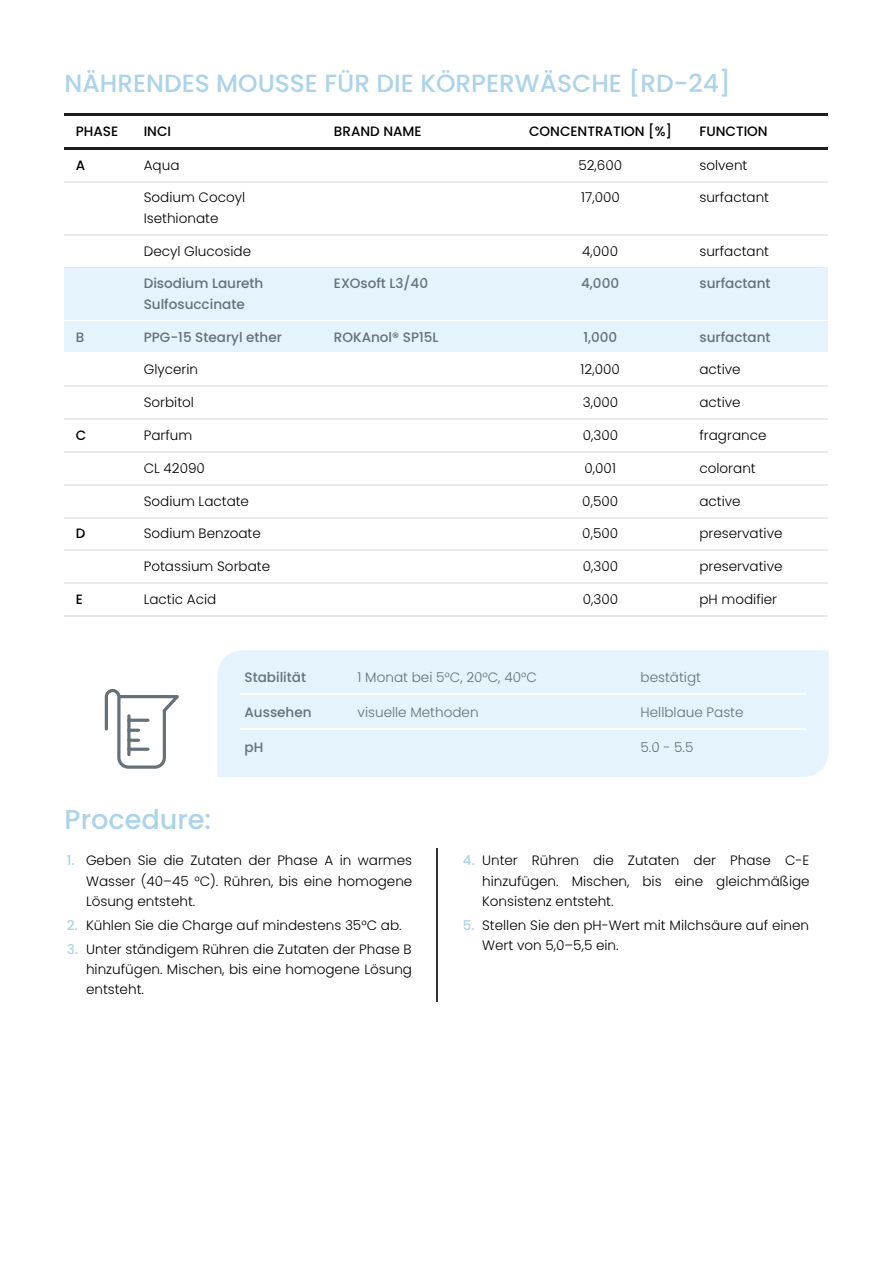
<style>
.page{position:relative;width:893px;height:1263px;background:#fff}
.page>*{position:absolute;margin:0;border:0;box-sizing:border-box;transform-origin:0 0}
.t1{font:500 27.15px "Poppins";letter-spacing:.005em;color:#abd3ea}
.t2{font:24.9px "Medium Poppins";letter-spacing:.005em;color:#abd3ea}
.t3{font:13.5px/20.4px "Light Poppins";letter-spacing:.005em;color:#000;text-align:justify}
.t4{font:500 13.5px/20.4px "Poppins";letter-spacing:.005em;color:#657079}
.t5{font:13.5px "Light Poppins";letter-spacing:.005em;color:#657079}
.t6{font:500 13.5px "Poppins";letter-spacing:.005em;color:#000}
.s1{font-family:"Poppins";font-weight:500;color:#abd3ea}
</style>
<div class="page">
<hr style="left:64px;top:113px;width:764px;height:2px;background:#1d1d1b">
<hr style="left:64px;top:147px;width:764px;height:2px;background:#1d1d1b">
<hr style="left:64px;top:181px;width:764px;height:1px;background:#e7ebeb">
<hr style="left:64px;top:234px;width:764px;height:1px;background:#e7ebeb">
<hr style="left:64px;top:267px;width:764px;height:1px;background:#e7ebeb">
<div style="left:64px;top:268px;width:764px;height:53px;background:#e5f3fd"></div>
<hr style="left:64px;top:320px;width:764px;height:1px;background:#fff">
<div style="left:64px;top:321px;width:764px;height:33px;background:#e5f3fd"></div>
<hr style="left:64px;top:353px;width:764px;height:1px;background:#fff">
<hr style="left:64px;top:386px;width:764px;height:1px;background:#e7ebeb">
<hr style="left:64px;top:419px;width:764px;height:1px;background:#e7ebeb">
<hr style="left:64px;top:451px;width:764px;height:1px;background:#e7ebeb">
<hr style="left:64px;top:484px;width:764px;height:1px;background:#e7ebeb">
<hr style="left:64px;top:517px;width:764px;height:1px;background:#e7ebeb">
<hr style="left:64px;top:550px;width:764px;height:1px;background:#e7ebeb">
<hr style="left:64px;top:583px;width:764px;height:1px;background:#e7ebeb">
<hr style="left:64px;top:615px;width:764px;height:1px;background:#e7ebeb">
<div style="left:217px;top:650px;width:611px;height:127px;background:#e5f3fd"></div>
<hr style="left:240px;top:693px;width:113px;height:2px;background:#fff">
<hr style="left:353px;top:693px;width:283px;height:2px;background:#fff">
<hr style="left:636px;top:693px;width:169px;height:2px;background:#fff">
<hr style="left:240px;top:728px;width:113px;height:2px;background:#fff">
<hr style="left:353px;top:728px;width:283px;height:2px;background:#fff">
<hr style="left:636px;top:728px;width:169px;height:2px;background:#fff">
<hr style="left:437px;top:848px;width:1px;height:154px;background:#333">
<svg style="left:105px;top:689px;width:74px;height:80px"></svg>
<hr style="left:127px;top:719px;width:22px;height:3px;background:#657079;border-radius:2px">
<h2 class="t2" style="left:64px;top:66px;width:667px">NÄHRENDES MOUSSE FÜR DIE KÖRPERWÄSCHE [RD-24]</h2>
<p class="t6" style="left:76px;top:122px;width:44px">PHASE</p>
<p class="t6" style="left:144px;top:122px;width:29px">INCI</p>
<p class="t6" style="left:334px;top:122px;width:89px">BRAND NAME</p>
<p class="t6" style="left:529px;top:122px;width:144px">CONCENTRATION [%]</p>
<p class="t6" style="left:699px;top:122px;width:70px">FUNCTION</p>
<p class="t6" style="left:76px;top:156px;width:11px">A</p>
<p class="t3" style="left:144px;top:155px;width:37px">Aqua</p>
<p class="t3" style="left:578px;top:155px;width:45px">52,600</p>
<p class="t3" style="left:699px;top:155px;width:49px">solvent</p>
<p class="t3" style="left:144px;top:188px;width:103px">Sodium Cocoyl<br>Isethionate</p>
<p class="t3" style="left:581px;top:188px;width:40px">17,000</p>
<p class="t3" style="left:699px;top:188px;width:71px">surfactant</p>
<p class="t3" style="left:144px;top:241px;width:109px">Decyl Glucoside</p>
<p class="t3" style="left:582px;top:241px;width:37px">4,000</p>
<p class="t3" style="left:699px;top:241px;width:71px">surfactant</p>
<p class="t4" style="left:144px;top:274px;width:121px">Disodium Laureth<br>Sulfosuccinate</p>
<p class="t4" style="left:334px;top:274px;width:96px">EXOsoft L3/40</p>
<p class="t4" style="left:581px;top:274px;width:39px">4,000</p>
<p class="t4" style="left:699px;top:274px;width:73px">surfactant</p>
<p class="t4" style="left:76px;top:327px;width:10px">B</p>
<p class="t4" style="left:144px;top:327px;width:140px">PPG-15 Stearyl ether</p>
<p class="t4" style="left:334px;top:327px;width:106px">ROKAnol® SP15L</p>
<p class="t4" style="left:583px;top:327px;width:35px">1,000</p>
<p class="t4" style="left:699px;top:327px;width:73px">surfactant</p>
<p class="t3" style="left:144px;top:359px;width:56px">Glycerin</p>
<p class="t3" style="left:580px;top:359px;width:41px">12,000</p>
<p class="t3" style="left:699px;top:359px;width:43px">active</p>
<p class="t3" style="left:144px;top:392px;width:52px">Sorbitol</p>
<p class="t3" style="left:583px;top:392px;width:37px">3,000</p>
<p class="t3" style="left:699px;top:392px;width:43px">active</p>
<p class="t6" style="left:76px;top:426px;width:12px">C</p>
<p class="t3" style="left:144px;top:425px;width:50px">Parfum</p>
<p class="t3" style="left:583px;top:425px;width:37px">0,300</p>
<p class="t3" style="left:699px;top:425px;width:68px">fragrance</p>
<p class="t3" style="left:144px;top:458px;width:63px">CL 42090</p>
<p class="t3" style="left:584px;top:458px;width:33px">0,001</p>
<p class="t3" style="left:699px;top:458px;width:58px">colorant</p>
<p class="t3" style="left:144px;top:491px;width:107px">Sodium Lactate</p>
<p class="t3" style="left:582px;top:491px;width:37px">0,500</p>
<p class="t3" style="left:699px;top:491px;width:43px">active</p>
<p class="t6" style="left:76px;top:524px;width:11px">D</p>
<p class="t3" style="left:144px;top:524px;width:119px">Sodium Benzoate</p>
<p class="t3" style="left:582px;top:524px;width:37px">0,500</p>
<p class="t3" style="left:699px;top:524px;width:85px">preservative</p>
<p class="t3" style="left:144px;top:556px;width:128px">Potassium Sorbate</p>
<p class="t3" style="left:583px;top:556px;width:37px">0,300</p>
<p class="t3" style="left:699px;top:556px;width:85px">preservative</p>
<p class="t6" style="left:76px;top:590px;width:9px">E</p>
<p class="t3" style="left:144px;top:589px;width:74px">Lactic Acid</p>
<p class="t3" style="left:583px;top:589px;width:37px">0,300</p>
<p class="t3" style="left:699px;top:589px;width:79px">pH modifier</p>
<p class="t4" style="left:244px;top:667px;width:63px">Stabilität</p>
<p class="t5" style="left:357px;top:668px;width:181px">1 Monat bei 5°C, 20°C, 40°C</p>
<p class="t5" style="left:640px;top:668px;width:62px">bestätigt</p>
<p class="t4" style="left:244px;top:702px;width:69px">Aussehen</p>
<p class="t5" style="left:357px;top:703px;width:122px">visuelle Methoden</p>
<p class="t5" style="left:640px;top:703px;width:104px">Hellblaue Paste</p>
<p class="t4" style="left:244px;top:737px;width:20px">pH</p>
<p class="t5" style="left:640px;top:738px;width:54px">5.0 - 5.5</p>
<h1 class="t1" style="left:64px;top:801px;width:148px">Procedure:</h1>
<p class="t3" style="left:86px;top:850px;width:328px;text-indent:-19px"><span class="s1">1.</span> Geben Sie die Zutaten der Phase A in warmes Wasser (40–45 °C). Rühren, bis eine homogene Lösung entsteht.</p>
<p class="t3" style="left:67px;top:915px;width:336px"><span class="s1">2.</span> Kühlen Sie die Charge auf mindestens 35°C ab.</p>
<p class="t3" style="left:86px;top:939px;width:327px;text-indent:-19px"><span class="s1">3.</span> Unter ständigem Rühren die Zutaten der Phase B hinzufügen. Mischen, bis eine homogene Lösung entsteht.</p>
<p class="t3" style="left:482px;top:850px;width:329px;text-indent:-19px"><span class="s1">4.</span> Unter Rühren die Zutaten der Phase C-E hinzufügen. Mischen, bis eine gleichmäßige Konsistenz entsteht.</p>
<p class="t3" style="left:482px;top:915px;width:328px;text-indent:-19px"><span class="s1">5.</span> Stellen Sie den pH-Wert mit Milchsäure auf einen<br>Wert von 5,0–5,5 ein.</p>
</div>
